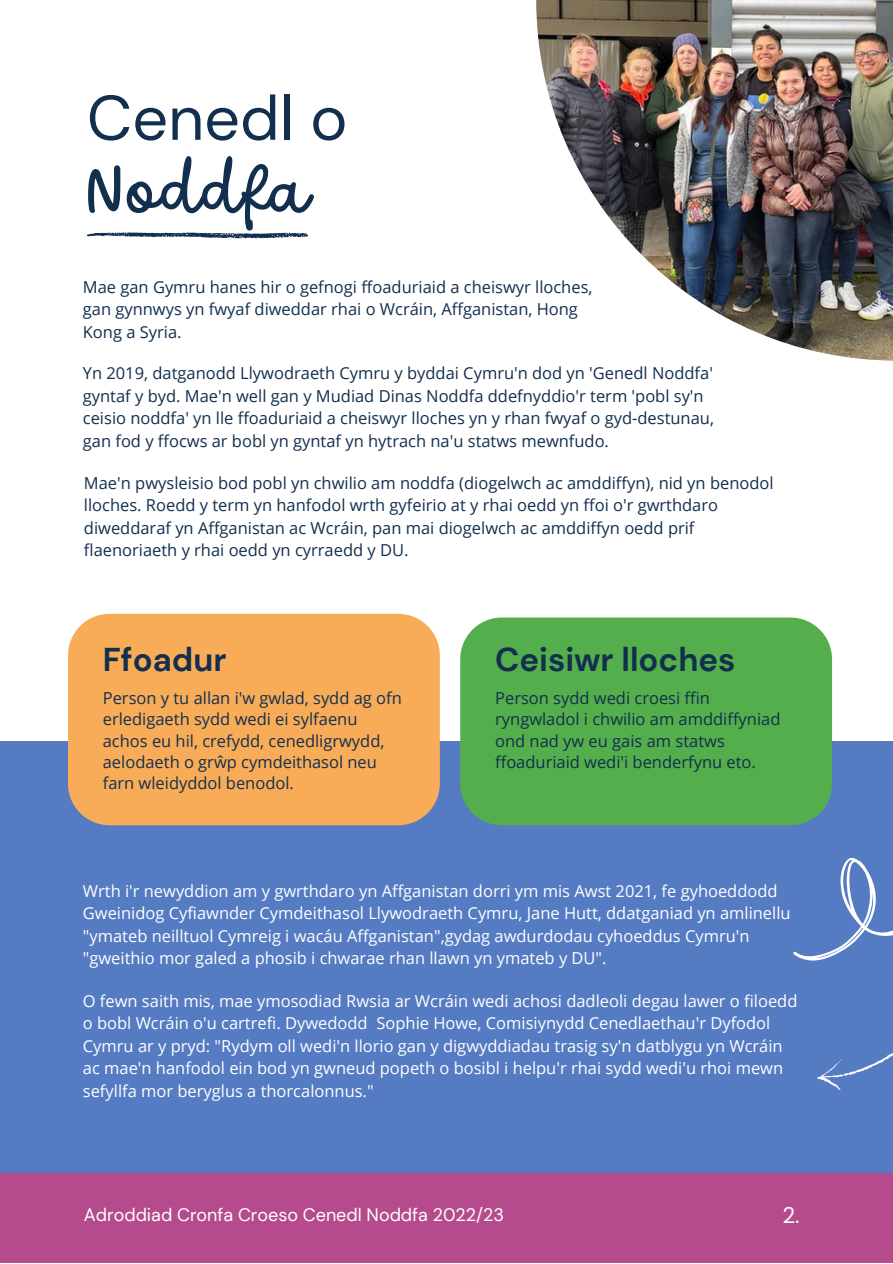
<style>
.page{position:relative;width:893px;height:1264px;background:#fff}
.page>*{position:absolute;margin:0;border:0;box-sizing:border-box;transform-origin:0 0}
.t1{font:72px "DO Script Regular";color:#122f4e}
.t2{font:63px "DM Sans";color:#122f4e}
.t3{font:700 33px "DM Sans";color:#122f4e}
.t4{font:22.5px "DM Sans";color:#fff}
.t5{font:18px "DM Sans";color:#fff}
.t6{font:16.5px/22.5px "Open Sans";color:#122f4e}
.t7{font:16.5px/22.5px "Open Sans";color:#fff}
</style>
<div class="page">
<div style="left:0;top:741px;width:892px;height:435px;background:#557bc3"></div>
<div style="left:0;top:1173px;width:892px;height:89px;background:#b54b8d"></div>
<svg style="left:768px;top:825px;width:124px;height:266px"></svg>
<img style="left:536px;top:0;width:356px;height:360px">
<div style="left:68px;top:613px;width:372px;height:212px;background:#f9ac58"></div>
<div style="left:460px;top:617px;width:372px;height:208px;background:#54ae4b"></div>
<svg style="left:86px;top:232px;width:222px;height:7px"></svg>
<h2 class="t2" style="left:87px;top:77px;width:262px">Cenedl o</h2>
<h1 class="t1" style="left:84px;top:148px;width:228px">Noddfa</h1>
<p class="t6" style="left:83px;top:275px;width:511px">Mae gan Gymru hanes hir o gefnogi ffoaduriaid a cheiswyr lloches, gan gynnwys yn fwyaf diweddar rhai o Wcráin, Affganistan, Hong<br>Kong a Syria.</p>
<p class="t6" style="left:83px;top:361px;width:632px">Yn 2019, datganodd Llywodraeth Cymru y byddai Cymru'n dod yn 'Genedl Noddfa' gyntaf y byd. Mae'n well gan y Mudiad Dinas Noddfa ddefnyddio'r term 'pobl sy'n ceisio noddfa' yn lle ffoaduriaid a cheiswyr lloches yn y rhan fwyaf o gyd-destunau, gan fod y ffocws ar bobl yn gyntaf yn hytrach na'u statws mewnfudo.</p>
<p class="t6" style="left:84px;top:471px;width:691px">Mae'n pwysleisio bod pobl yn chwilio am noddfa (diogelwch ac amddiffyn), nid yn benodol lloches. Roedd y term yn hanfodol wrth gyfeirio at y rhai oedd yn ffoi o'r gwrthdaro diweddaraf yn Affganistan ac Wcráin, pan mai diogelwch ac amddiffyn oedd prif flaenoriaeth y rhai oedd yn cyrraedd y DU.</p>
<h3 class="t3" style="left:103px;top:638px;width:125px">Ffoadur</h3>
<p class="t6" style="left:103px;top:687px;width:300px;line-height:21.3px">Person y tu allan i'w gwlad, sydd ag ofn erledigaeth sydd wedi ei sylfaenu achos eu hil, crefydd, cenedligrwydd, aelodaeth o grŵp cymdeithasol neu farn wleidyddol benodol.</p>
<h3 class="t3" style="left:495px;top:638px;width:242px">Ceisiwr lloches</h3>
<p class="t6" style="left:495px;top:687px;width:287px;line-height:21.3px">Person sydd wedi croesi ffin ryngwladol i chwilio am amddiffyniad ond nad yw eu gais am statws ffoaduriaid wedi'i benderfynu eto.</p>
<p class="t7" style="left:83px;top:879px;width:709px">Wrth i'r newyddion am y gwrthdaro yn Affganistan dorri ym mis Awst 2021, fe gyhoeddodd Gweinidog Cyfiawnder Cymdeithasol Llywodraeth Cymru, Jane Hutt, ddatganiad yn amlinellu "ymateb neilltuol Cymreig i wacáu Affganistan",gydag awdurdodau cyhoeddus Cymru'n "gweithio mor galed a phosib i chwarae rhan llawn yn ymateb y DU".</p>
<p class="t7" style="left:83px;top:989px;width:716px">O fewn saith mis, mae ymosodiad Rwsia ar Wcráin wedi achosi dadleoli degau lawer o filoedd o bobl Wcráin o'u cartrefi. Dywedodd Sophie Howe, Comisiynydd Cenedlaethau'r Dyfodol Cymru ar y pryd: "Rydym oll wedi'n llorio gan y digwyddiadau trasig sy'n datblygu yn Wcráin ac mae'n hanfodol ein bod yn gwneud popeth o bosibl i helpu'r rhai sydd wedi'u rhoi mewn sefyllfa mor beryglus a thorcalonnus."</p>
<p class="t5" style="left:84px;top:1203px;width:421px">Adroddiad Cronfa Croeso Cenedl Noddfa 2022/23</p>
<h3 class="t4" style="left:782px;top:1200px;width:19px">2.</h3>
</div>
